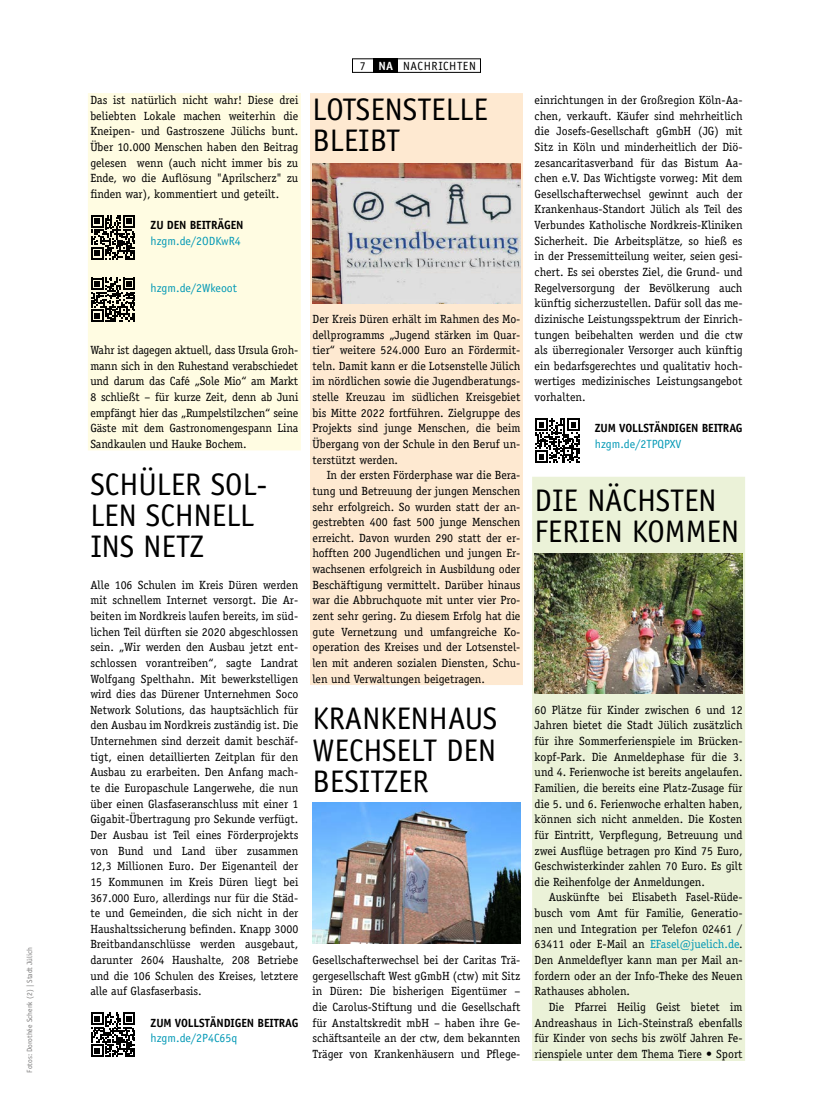
<style>
.page{position:relative;width:833px;height:1117px;background:#fff}
.page>*{position:absolute;margin:0;border:0;box-sizing:border-box;transform-origin:0 0}
.t1{font:31.25px/31.2px "Officina Sans";color:#000}
.t2{font:11.88px/15.6px "Officina Serif";color:#000;text-align:justify}
.t3{font:700 11.88px "Officina Sans";letter-spacing:-.01em;color:#000}
.t4{font:11.88px "Officina Sans";color:#0098b5}
.t5{font:11.88px "Officina Sans";letter-spacing:.05em;color:#000}
.t6{font:7.5px "Officina Sans";color:#7c7b7b}
.s1{font-weight:700;color:#fff}
.s2{color:#0098b5}
</style>
<div class="page">
<div style="left:88px;top:93px;width:213px;height:357px;background:#fffce2"></div>
<div style="left:310px;top:93px;width:213px;height:592px;background:#fee9d1"></div>
<div style="left:532px;top:476px;width:213px;height:584px;background:#ebf2d8"></div>
<div style="left:352px;top:58px;width:129px;height:15px;border:1px solid #000"></div>
<div style="left:373px;top:58px;width:25px;height:15px;background:#000"></div>
<img style="left:534px;top:553px;width:208px;height:140px">
<img style="left:312px;top:163px;width:208px;height:140px">
<img style="left:312px;top:802px;width:208px;height:140px">
<svg style="left:91px;top:215px;width:44px;height:44px"></svg>
<svg style="left:91px;top:1012px;width:44px;height:44px"></svg>
<svg style="left:535px;top:418px;width:44px;height:44px"></svg>
<svg style="left:91px;top:277px;width:44px;height:45px"></svg>
<p class="t6" style="left:25px;top:1072px;width:127px;rotate:-90deg">Fotos: Dorothée Schenk (2) | Stadt Jülich</p>
<p class="t2" style="left:90px;top:92px;width:209px">Das ist natürlich nicht wahr! Diese drei beliebten Lokale machen weiterhin die Kneipen- und Gastroszene Jülichs bunt.<br>Über 10.000 Menschen haben den Beitrag gelesen wenn (auch nicht immer bis zu Ende, wo die Auflösung "Aprilscherz" zu finden war), kommentiert und geteilt.</p>
<p class="t3" style="left:151px;top:217px;width:94px">ZU DEN BEITRÄGEN</p>
<p class="t4" style="left:151px;top:234px;width:92px">hzgm.de/2ODKwR4</p>
<p class="t4" style="left:151px;top:280px;width:88px">hzgm.de/2Wkeoot</p>
<p class="t2" style="left:90px;top:342px;width:209px">Wahr ist dagegen aktuell, dass Ursula Groh&shy;mann sich in den Ruhestand verabschiedet und darum das Café „Sole Mio“ am Markt 8 schließt – für kurze Zeit, denn ab Juni empfängt hier das „Rumpelstilzchen“ seine Gäste mit dem Gastronomengespann Lina Sandkaulen und Hauke Bochem.</p>
<h1 class="t1" style="left:90px;top:468px;width:179px">SCHÜLER SOL-<br>LEN SCHNELL<br>INS NETZ</h1>
<p class="t2" style="left:90px;top:576px;width:209px">Alle 106 Schulen im Kreis Düren werden mit schnellem Internet versorgt. Die Ar&shy;beiten im Nordkreis laufen bereits, im süd&shy;lichen Teil dürften sie 2020 abgeschlossen sein. „Wir werden den Ausbau jetzt ent&shy;schlossen vorantreiben“, sagte Landrat Wolfgang Spelthahn. Mit bewerkstelligen wird dies das Dürener Unternehmen Soco Network Solutions, das hauptsächlich für den Ausbau im Nordkreis zuständig ist. Die Unternehmen sind derzeit damit beschäf&shy;tigt, einen detaillierten Zeitplan für den Ausbau zu erarbeiten. Den Anfang mach&shy;te die Europaschule Langerwehe, die nun über einen Glasfaseranschluss mit einer 1<br>Gigabit-Übertragung pro Sekunde verfügt.<br>Der Ausbau ist Teil eines Förderprojekts von Bund und Land über zusammen 12,3 Millionen Euro. Der Eigenanteil der 15 Kommunen im Kreis Düren liegt bei 367.000 Euro, allerdings nur für die Städ&shy;te und Gemeinden, die sich nicht in der Haushaltssicherung befinden. Knapp 3000<br>Breitbandanschlüsse werden ausgebaut, darunter 2604 Haushalte, 208 Betriebe und die 106 Schulen des Kreises, letztere alle auf Glasfaserbasis.</p>
<p class="t3" style="left:151px;top:1014px;width:149px">ZUM VOLLSTÄNDIGEN BEITRAG</p>
<p class="t4" style="left:151px;top:1030px;width:88px">hzgm.de/2P4C65q</p>
<p class="t5" style="left:360px;top:59px;width:117px">7 <span class="s1">NA</span> NACHRICHTEN</p>
<h1 class="t1" style="left:312px;top:93px;width:177px">LOTSENSTELLE<br>BLEIBT</h1>
<p class="t2" style="left:312px;top:311px;width:209px">Der Kreis Düren erhält im Rahmen des Mo&shy;dellprogramms „Jugend stärken im Quar&shy;tier“ weitere 524.000 Euro an Fördermit&shy;teln. Damit kann er die Lotsenstelle Jülich im nördlichen sowie die Jugendberatungs&shy;stelle Kreuzau im südlichen Kreisgebiet bis Mitte 2022 fortführen. Zielgruppe des Projekts sind junge Menschen, die beim Übergang von der Schule in den Beruf un&shy;terstützt werden.</p>
<p class="t2" style="left:312px;top:467px;width:209px;text-indent:14px">In der ersten Förderphase war die Bera&shy;tung und Betreuung der jungen Menschen sehr erfolgreich. So wurden statt der an&shy;gestrebten 400 fast 500 junge Menschen erreicht. Davon wurden 290 statt der er&shy;hofften 200 Jugendlichen und jungen Er&shy;wachsenen erfolgreich in Ausbildung oder Beschäftigung vermittelt. Darüber hinaus war die Abbruchquote mit unter vier Pro&shy;zent sehr gering. Zu diesem Erfolg hat die gute Vernetzung und umfangreiche Ko&shy;operation des Kreises und der Lotsenstel&shy;len mit anderen sozialen Diensten, Schu&shy;len und Verwaltungen beigetragen.</p>
<h1 class="t1" style="left:312px;top:703px;width:186px;text-align:justify">KRANKENHAUS WECHSELT DEN BESITZER</h1>
<p class="t2" style="left:312px;top:951px;width:209px">Gesellschafterwechsel bei der Caritas Trä&shy;gergesellschaft West gGmbH (ctw) mit Sitz in Düren: Die bisherigen Eigentümer – die Carolus-Stiftung und die Gesellschaft für Anstaltskredit mbH – haben ihre Ge&shy;schäftsanteile an der ctw, dem bekannten Träger von Krankenhäusern und Pflege-</p>
<p class="t2" style="left:534px;top:92px;width:209px">einrichtungen in der Großregion Köln-Aa&shy;chen, verkauft. Käufer sind mehrheitlich die Josefs-Gesellschaft gGmbH (JG) mit Sitz in Köln und minderheitlich der Diö&shy;zesancaritasverband für das Bistum Aa&shy;chen e.V. Das Wichtigste vorweg: Mit dem Gesellschafterwechsel gewinnt auch der Krankenhaus-Standort Jülich als Teil des Verbundes Katholische Nordkreis-Kliniken Sicherheit. Die Arbeitsplätze, so hieß es in der Pressemitteilung weiter, seien gesi&shy;chert. Es sei oberstes Ziel, die Grund- und Regelversorgung der Bevölkerung auch künftig sicherzustellen. Dafür soll das me&shy;dizinische Leistungsspektrum der Einrich&shy;tungen beibehalten werden und die ctw als überregionaler Versorger auch künftig ein bedarfsgerechtes und qualitativ hoch&shy;wertiges medizinisches Leistungsangebot vorhalten.</p>
<p class="t3" style="left:595px;top:421px;width:149px">ZUM VOLLSTÄNDIGEN BEITRAG</p>
<p class="t4" style="left:595px;top:437px;width:88px">hzgm.de/2TPQPXV</p>
<h1 class="t1" style="left:534px;top:484px;width:206px">DIE NÄCHSTEN<br>FERIEN KOMMEN</h1>
<p class="t2" style="left:534px;top:701px;width:209px">60 Plätze für Kinder zwischen 6 und 12<br>Jahren bietet die Stadt Jülich zusätzlich für ihre Sommerferienspiele im Brücken&shy;kopf-Park. Die Anmeldephase für die 3. und 4. Ferienwoche ist bereits angelaufen.<br>Familien, die bereits eine Platz-Zusage für die 5. und 6. Ferienwoche erhalten haben, können sich nicht anmelden. Die Kosten für Eintritt, Verpflegung, Betreuung und zwei Ausflüge betragen pro Kind 75 Euro, Geschwisterkinder zahlen 70 Euro. Es gilt die Reihenfolge der Anmeldungen.</p>
<p class="t2" style="left:534px;top:889px;width:209px;text-indent:14px">Auskünfte bei Elisabeth Fasel-Rüde&shy;busch vom Amt für Familie, Generatio&shy;nen und Integration per Telefon 02461 / 63411 oder E-Mail an <span class="s2">EFasel@juelich.de</span>.<br>Den Anmeldeflyer kann man per Mail an&shy;fordern oder an der Info-Theke des Neuen Rathauses abholen.</p>
<p class="t2" style="left:534px;top:998px;width:209px;text-indent:14px">Die Pfarrei Heilig Geist bietet im Andreashaus in Lich-Steinstraß ebenfalls für Kinder von sechs bis zwölf Jahren Fe&shy;rienspiele unter dem Thema Tiere • Sport</p>
</div>
